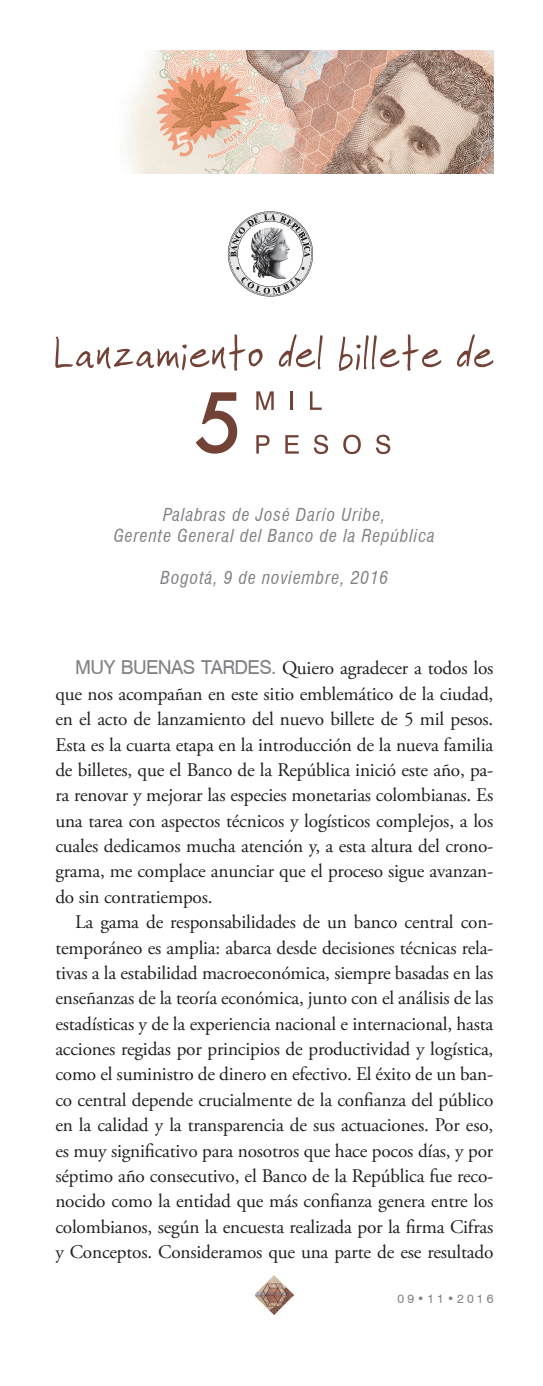
<style>
.page{position:relative;width:543px;height:1386px;background:#fff}
.page>*{position:absolute;margin:0;border:0;box-sizing:border-box;transform-origin:0 0}
.Texto{font:19.25px/25.4px "Adobe Garamond Pro";letter-spacing:-.01em;color:#231f20;text-align:justify}
.Intertítulo{font:italic condensed 17.5px "Swiss 721 BT";letter-spacing:.05em;color:#808285}
.t1{font:12.25px "Swiss 721 BT";letter-spacing:.25em;color:#808285}
.s1{font-family:"Swiss 721 BT";color:#808285}
</style>
<div class="page">
<img style="left:255px;top:1275px;width:38px;height:39px">
<img style="left:126px;top:51px;width:367px;height:123px">
<svg style="left:228px;top:211px;width:85px;height:86px"></svg>
<img style="left:251px;top:228px;width:39px;height:51px">
<svg style="left:55px;top:335px;width:208px;height:36px"></svg>
<svg style="left:279px;top:334px;width:44px;height:35px"></svg>
<svg style="left:339px;top:335px;width:102px;height:36px"></svg>
<svg style="left:457px;top:334px;width:36px;height:33px"></svg>
<svg style="left:256px;top:391px;width:18px;height:19px"></svg>
<svg style="left:291px;top:391px;width:2px;height:19px"></svg>
<svg style="left:310px;top:391px;width:12px;height:19px"></svg>
<svg style="left:256px;top:435px;width:14px;height:19px"></svg>
<svg style="left:285px;top:435px;width:14px;height:19px"></svg>
<svg style="left:314px;top:435px;width:14px;height:19px"></svg>
<svg style="left:343px;top:435px;width:18px;height:19px"></svg>
<svg style="left:376px;top:435px;width:14px;height:19px"></svg>
<svg style="left:196px;top:392px;width:41px;height:62px"></svg>
<p class="Intertítulo" style="left:163px;top:504px;width:224px">Palabras de José Darío Uribe,</p>
<p class="Intertítulo" style="left:114px;top:525px;width:323px">Gerente General del Banco de la República</p>
<p class="Intertítulo" style="left:160px;top:567px;width:229px">Bogotá, 9 de noviembre, 2016</p>
<p class="Texto" style="left:55px;top:656px;width:440px;text-indent:20px"><span class="s1">MUY BUENAS TARDES.</span> Quiero agradecer a todos los que nos acompañan en este sitio emblemático de la ciudad, en el acto de lanzamiento del nuevo billete de 5 mil pesos.<br>Esta es la cuarta etapa en la introducción de la nueva familia de billetes, que el Banco de la República inició este año, pa&shy;ra renovar y mejorar las especies monetarias colombianas. Es una tarea con aspectos técnicos y logísticos complejos, a los cuales dedicamos mucha atención y, a esta altura del crono&shy;grama, me complace anunciar que el proceso sigue avanzan&shy;do sin contratiempos.</p>
<p class="Texto" style="left:55px;top:910px;width:440px;text-indent:20px">La gama de responsabilidades de un banco central con&shy;temporáneo es amplia: abarca desde decisiones técnicas rela&shy;tivas a la estabilidad macroeconómica, siempre basadas en las enseñanzas de la teoría económica, junto con el análisis de las estadísticas y de la experiencia nacional e internacional, hasta acciones regidas por principios de productividad y logística, como el suministro de dinero en efectivo. El éxito de un ban&shy;co central depende crucialmente de la confianza del público en la calidad y la transparencia de sus actuaciones. Por eso, es muy significativo para nosotros que hace pocos días, y por séptimo año consecutivo, el Banco de la República fue reco&shy;nocido como la entidad que más confianza genera entre los colombianos, según la encuesta realizada por la firma Cifras y Conceptos. Consideramos que una parte de ese resultado</p>
<p class="t1" style="left:398px;top:1290px;width:97px">09•11•2016</p>
</div>
